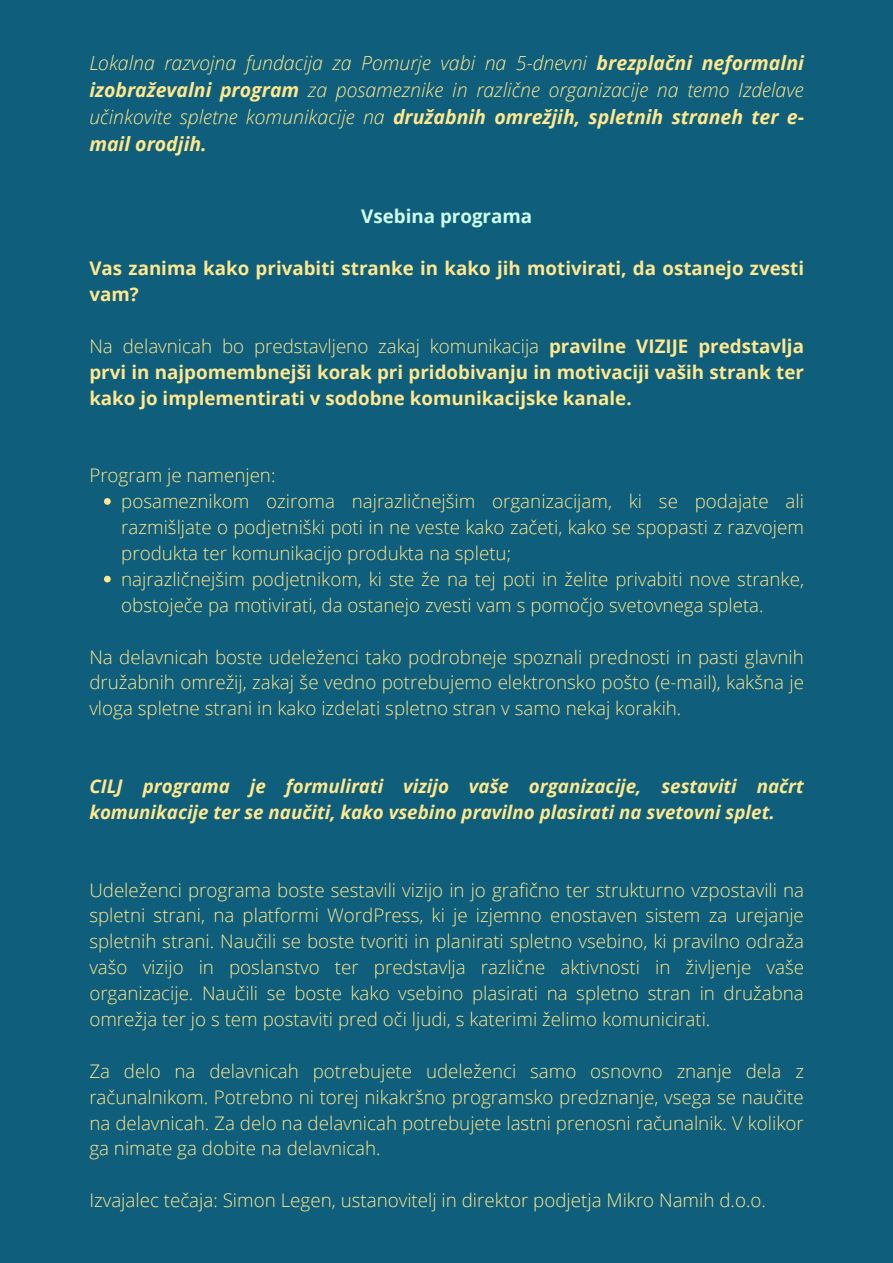
<style>
.page{position:relative;width:893px;height:1263px;background:#0f5e7b}
.page>*{position:absolute;margin:0;border:0;box-sizing:border-box;transform-origin:0 0}
.t1{font:italic 300 19.5px/27px "Open Sans";color:#ffe88d;text-align:justify}
.t2{font:300 18.75px/25.9px "Open Sans";color:#ffe88d;text-align:justify}
.t3{font:700 18.75px/25.9px "Open Sans";color:#ffe88d}
.t4{font:italic 700 18.75px/25.9px "Open Sans";color:#ffe88d}
.t5{font:700 18.75px "Open Sans";color:#cfffee}
.s1{font-weight:700}
.s2{font-weight:300}
</style>
<div class="page">
<svg style="left:104px;top:498px;width:7px;height:7px"></svg>
<svg style="left:104px;top:576px;width:7px;height:6px"></svg>
<p class="t1" style="left:89px;top:49px;width:716px">Lokalna razvojna fundacija za Pomurje vabi na 5-dnevni <span class="s1">brezplačni neformalni izobraževalni program</span> za posameznike in različne organizacije na temo Izdelave učinkovite spletne komunikacije na <span class="s1">družabnih omrežjih, spletnih straneh ter e&shy;mail orodjih.</span></p>
<p class="t5" style="left:361px;top:203px;width:172px">Vsebina programa</p>
<p class="t3" style="left:89px;top:255px;width:716px">Vas zanima kako privabiti stranke in kako jih motivirati, da ostanejo zvesti vam?</p>
<p class="t3" style="left:89px;top:333px;width:716px;text-align:justify"><span class="s2">Na delavnicah bo predstavljeno zakaj komunikacija</span> pravilne VIZIJE predstavlja prvi in najpomembnejši korak pri pridobivanju in motivaciji vaših strank ter kako jo implementirati v sodobne komunikacijske kanale.</p>
<p class="t2" style="left:89px;top:462px;width:188px">Program je namenjen:</p>
<p class="t2" style="left:121px;top:488px;width:684px">posameznikom oziroma najrazličnejšim organizacijam, ki se podajate ali razmišljate o podjetniški poti in ne veste kako začeti, kako se spopasti z razvojem produkta ter komunikacijo produkta na spletu;</p>
<p class="t2" style="left:121px;top:566px;width:684px">najrazličnejšim podjetnikom, ki ste že na tej poti in želite privabiti nove stranke, obstoječe pa motivirati, da ostanejo zvesti vam s pomočjo svetovnega spleta.</p>
<p class="t2" style="left:89px;top:643px;width:716px">Na delavnicah boste udeleženci tako podrobneje spoznali prednosti in pasti glavnih družabnih omrežij, zakaj še vedno potrebujemo elektronsko pošto (e-mail), kakšna je vloga spletne strani in kako izdelati spletno stran v samo nekaj korakih.</p>
<p class="t4" style="left:89px;top:773px;width:716px">CILJ programa je formulirati vizijo vaše organizacije, sestaviti načrt komunikacije ter se naučiti, kako vsebino pravilno plasirati na svetovni splet.</p>
<p class="t2" style="left:89px;top:876px;width:716px">Udeleženci programa boste sestavili vizijo in jo grafično ter strukturno vzpostavili na spletni strani, na platformi WordPress, ki je izjemno enostaven sistem za urejanje spletnih strani. Naučili se boste tvoriti in planirati spletno vsebino, ki pravilno odraža vašo vizijo in poslanstvo ter predstavlja različne aktivnosti in življenje vaše organizacije. Naučili se boste kako vsebino plasirati na spletno stran in družabna omrežja ter jo s tem postaviti pred oči ljudi, s katerimi želimo komunicirati.</p>
<p class="t2" style="left:89px;top:1057px;width:716px">Za delo na delavnicah potrebujete udeleženci samo osnovno znanje dela z računalnikom. Potrebno ni torej nikakršno programsko predznanje, vsega se naučite na delavnicah. Za delo na delavnicah potrebujete lastni prenosni računalnik. V kolikor ga nimate ga dobite na delavnicah.</p>
<p class="t2" style="left:89px;top:1187px;width:678px">Izvajalec tečaja: Simon Legen, ustanovitelj in direktor podjetja Mikro Namih d.o.o.</p>
</div>
